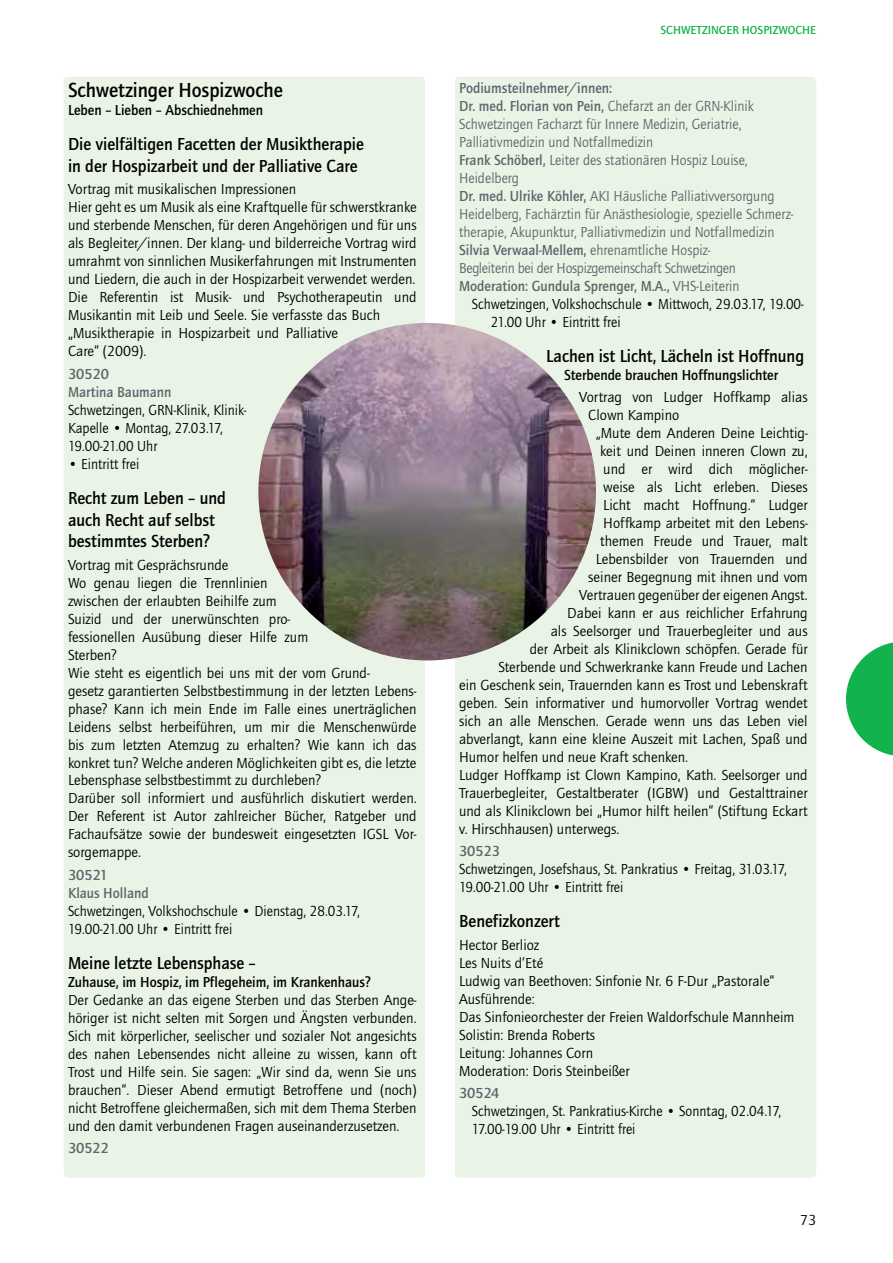
<style>
.page{position:relative;width:893px;height:1263px;background:#fff}
.page>*{position:absolute;margin:0;border:0;box-sizing:border-box;transform-origin:0 0}
.t1{font:700 21px "Quay Itc T";color:#000;scale:.95 1}
.t2{font:700 18px/21.6px "Quay Itc T";color:#000;scale:.95 1}
.t3{font:15px/18px "Quay Itc T";color:#000}
.t4{font:15px/18px "Quay Itc T";color:#616469;scale:.95 1}
.t5{font:15px/18px "Quay Itc T";color:#000;scale:.95 1}
.t6{font:700 15px "Quay Itc T";color:#000;scale:.95 1}
.t7{font:700 15px/18px "Quay Itc T";color:#616469}
.t8{font:700 12px "Quay Itc T";color:#12b24c}
.s1{font-weight:700}
</style>
<div class="page">
<div style="left:64px;top:77px;width:361px;height:1101px;background:#e9f4e7;border-radius:4px"></div>
<div style="left:455px;top:77px;width:361px;height:1101px;background:#e9f4e7;border-radius:4px"></div>
<svg style="left:846px;top:642px;width:47px;height:114px"></svg>
<img style="left:258px;top:323px;width:338px;height:337px;border-radius:50%">
<h1 class="t1" style="left:68px;top:82px;width:228px">Schwetzinger Hospizwoche</h1>
<p class="t6" style="left:68px;top:104px;width:207px">Leben – Lieben – Abschiednehmen</p>
<p class="t2" style="left:68px;top:134px;width:313px">Die vielfältigen Facetten der Musiktherapie in der Hospizarbeit und der Palliative Care</p>
<p class="t3" style="left:68px;top:182px;width:350px">Vortrag mit musikalischen Impressionen<br>Hier geht es um Musik als eine Kraftquelle für schwerstkranke und sterbende Menschen, für deren Angehörigen und für uns als Begleiter/innen. Der klang- und bilderreiche Vortrag wird umrahmt von sinnlichen Musikerfahrungen mit Instrumenten und Liedern, die auch in der Hospizarbeit verwendet werden.<br>Die Referentin ist Musik- und Psychothera peu tin und Musikantin mit Leib und Seele. Sie verfasste das Buch „Musiktherapie in Hospizarbeit und Palliative<br>Care“ (2009).</p>
<p class="t7" style="left:68px;top:366px;width:105px">30520<br>Martina Baumann</p>
<p class="t5" style="left:68px;top:402px;width:189px">Schwetzingen, GRN-Klinik, Klinik-<br>Kapelle • Montag, 27.03.17,<br>19.00-21.00 Uhr</p>
<p class="t5" style="left:68px;top:456px;width:77px">• Eintritt frei</p>
<p class="t2" style="left:68px;top:488px;width:168px">Recht zum Leben – und auch Recht auf selbst bestimmtes Sterben?</p>
<p class="t3" style="left:68px;top:557px;width:350px">Vortrag mit Gesprächsrunde<br>Wo genau liegen die Trennlinien<br>zwischen der erlaubten Bei hilfe zum<br>Suizid und der un erwünschten pro-<br>fessionellen Aus übung dieser Hilfe zum<br>Sterben?<br>Wie steht es eigentlich bei uns mit der vom Grund-<br>gesetz garantierten Selbstbestimmung in der letzten Lebens&shy;phase? Kann ich mein Ende im Falle eines unerträglichen Leidens selbst herbeiführen, um mir die Menschenwürde bis zum letzten Atemzug zu erhalten? Wie kann ich das konkret tun? Welche anderen Möglichkeiten gibt es, die letzte Lebensphase selbstbestimmt zu durchleben?<br>Darüber soll informiert und ausführlich diskutiert werden.<br>Der Referent ist Autor zahlreicher Bücher, Ratgeber und Fachaufsätze sowie der bundesweit eingesetzten IGSL Vor&shy;sorgemappe.</p>
<p class="t7" style="left:68px;top:867px;width:82px">30521<br>Klaus Holland</p>
<p class="t5" style="left:68px;top:903px;width:309px">Schwetzingen, Volkshochschule • Dienstag, 28.03.17,<br>19.00-21.00 Uhr • Eintritt frei</p>
<p class="t2" style="left:68px;top:953px;width:199px">Meine letzte Lebensphase –</p>
<p class="t6" style="left:68px;top:976px;width:320px">Zuhause, im Hospiz, im Pflegeheim, im Krankenhaus?</p>
<p class="t3" style="left:68px;top:992px;width:350px;text-align:justify">Der Gedanke an das eigene Sterben und das Sterben Ange&shy;höriger ist nicht selten mit Sorgen und Ängsten verbunden.<br>Sich mit körperlicher, seelischer und sozialer Not angesichts des nahen Lebensendes nicht alleine zu wissen, kann oft Trost und Hilfe sein. Sie sagen: „Wir sind da, wenn Sie uns brauchen“. Dieser Abend ermutigt Betroffene und (noch) nicht Betroffene gleichermaßen, sich mit dem Thema Sterben und den damit verbundenen Fragen auseinanderzusetzen.</p>
<p class="t7" style="left:68px;top:1140px;width:43px">30522</p>
<p class="t8" style="left:660px;top:25px;width:157px">SCHWETZINGER HOSPIZWOCHE</p>
<p class="t4" style="left:459px;top:80px;width:353px"><span class="s1">Podiumsteilnehmer/innen:<br>Dr. med. Florian von Pein,</span> Chefarzt an der GRN-Klinik Schwetzingen Facharzt für Innere Medizin, Geriatrie, Palliativmedizin und Notfallmedizin<br><span class="s1">Frank Schöberl,</span> Leiter des stationären Hospiz Louise, Heidelberg<br><span class="s1">Dr. med. Ulrike Köhler,</span> AKI Häusliche Palliativversorgung Heidelberg, Fachärztin für Anästhesiologie, spezielle Schmerz&shy;therapie, Akupunktur, Palliativmedizin und Notfallmedizin <span class="s1">Silvia Verwaal-Mellem,</span> ehrenamtliche Hospiz-<br>Begleiterin bei der Hospizgemeinschaft Schwetzingen <span class="s1">Moderation: Gundula Sprenger, M.A.,</span> VHS-Leiterin</p>
<p class="t5" style="left:491px;top:296px;width:331px;text-indent:-19px">Schwetzingen, Volkshochschule • Mittwoch, 29.03.17, 19.00-<br>21.00 Uhr • Eintritt frei</p>
<p class="t2" style="left:546px;top:346px;width:273px">Lachen ist Licht, Lächeln ist Hoffnung</p>
<p class="t6" style="left:564px;top:368px;width:226px">Sterbende brauchen Hoffnungslichter</p>
<p class="t3" style="left:579px;top:389px;width:230px">Vortrag von Ludger Hoffkamp alias</p>
<p class="t3" style="left:588px;top:407px;width:92px">Clown Kampino</p>
<p class="t3" style="left:596px;top:425px;width:213px">„Mute dem Anderen Deine Leich tig -</p>
<p class="t3" style="left:600px;top:443px;width:209px">keit und Deinen inneren Clown zu,</p>
<p class="t3" style="left:603px;top:461px;width:206px">und er wird dich mög licher-</p>
<p class="t3" style="left:603px;top:479px;width:206px">weise als Licht erleben. Dieses</p>
<p class="t3" style="left:603px;top:497px;width:206px">Licht macht Hoff nung.“ Ludger</p>
<p class="t3" style="left:603px;top:515px;width:206px">Hoffkamp arbeitet mit den Le bens-</p>
<p class="t3" style="left:600px;top:533px;width:209px">themen Freude und Trauer, malt</p>
<p class="t3" style="left:596px;top:551px;width:213px">Lebensbilder von Trauernden und</p>
<p class="t3" style="left:588px;top:569px;width:221px">seiner Begegnung mit ihnen und vom</p>
<p class="t3" style="left:579px;top:587px;width:230px">Vertrauen gegenüber der eigenen Angst.</p>
<p class="t3" style="left:567px;top:605px;width:242px">Dabei kann er aus reichlicher Erfahrung</p>
<p class="t3" style="left:551px;top:623px;width:258px">als Seelsorger und Trauerbegleiter und aus</p>
<p class="t3" style="left:530px;top:641px;width:279px">der Arbeit als Klinikclown schöpfen. Gerade für</p>
<p class="t3" style="left:498px;top:659px;width:311px">Sterbende und Schwerkranke kann Freude und Lachen</p>
<p class="t3" style="left:459px;top:677px;width:350px">ein Geschenk sein, Trauernden kann es Trost und Lebenskraft</p>
<p class="t3" style="left:459px;top:695px;width:350px">geben. Sein informativer und humorvoller Vortrag wendet</p>
<p class="t3" style="left:459px;top:713px;width:350px">sich an alle Menschen. Gerade wenn uns das Leben viel</p>
<p class="t3" style="left:459px;top:731px;width:350px">abverlangt, kann eine kleine Auszeit mit Lachen, Spaß und</p>
<p class="t3" style="left:459px;top:749px;width:230px">Humor helfen und neue Kraft schenken.</p>
<p class="t3" style="left:459px;top:767px;width:350px">Ludger Hoffkamp ist Clown Kampino, Kath. Seelsorger und</p>
<p class="t3" style="left:459px;top:785px;width:350px">Trauerbegleiter, Gestaltberater (IGBW) und Gestalttrainer</p>
<p class="t3" style="left:459px;top:803px;width:350px">und als Klinikclown bei „Humor hilft heilen“ (Stiftung Eckart</p>
<p class="t3" style="left:459px;top:821px;width:162px">v. Hirschhausen) unterwegs.</p>
<p class="t7" style="left:459px;top:843px;width:43px">30523</p>
<p class="t5" style="left:459px;top:862px;width:346px">Schwetzingen, Josefshaus, St. Pankratius • Freitag, 31.03.17,<br>19.00-21.00 Uhr • Eintritt frei</p>
<p class="t2" style="left:459px;top:912px;width:108px">Benefizkonzert</p>
<p class="t3" style="left:459px;top:937px;width:337px">Hector Berlioz<br>Les Nuits d’Eté<br>Ludwig van Beethoven: Sinfonie Nr. 6 F-Dur „Pastorale“<br>Ausführende:<br>Das Sinfonieorchester der Freien Waldorfschule Mannheim<br>Solistin: Brenda Roberts<br>Leitung: Johannes Corn<br>Moderation: Doris Steinbeißer</p>
<p class="t7" style="left:459px;top:1085px;width:42px">30524</p>
<p class="t5" style="left:472px;top:1104px;width:327px">Schwetzingen, St. Pankratius-Kirche • Sonntag, 02.04.17,<br>17.00-19.00 Uhr • Eintritt frei</p>
<p class="t3" style="left:800px;top:1212px;width:17px">73</p>
</div>
